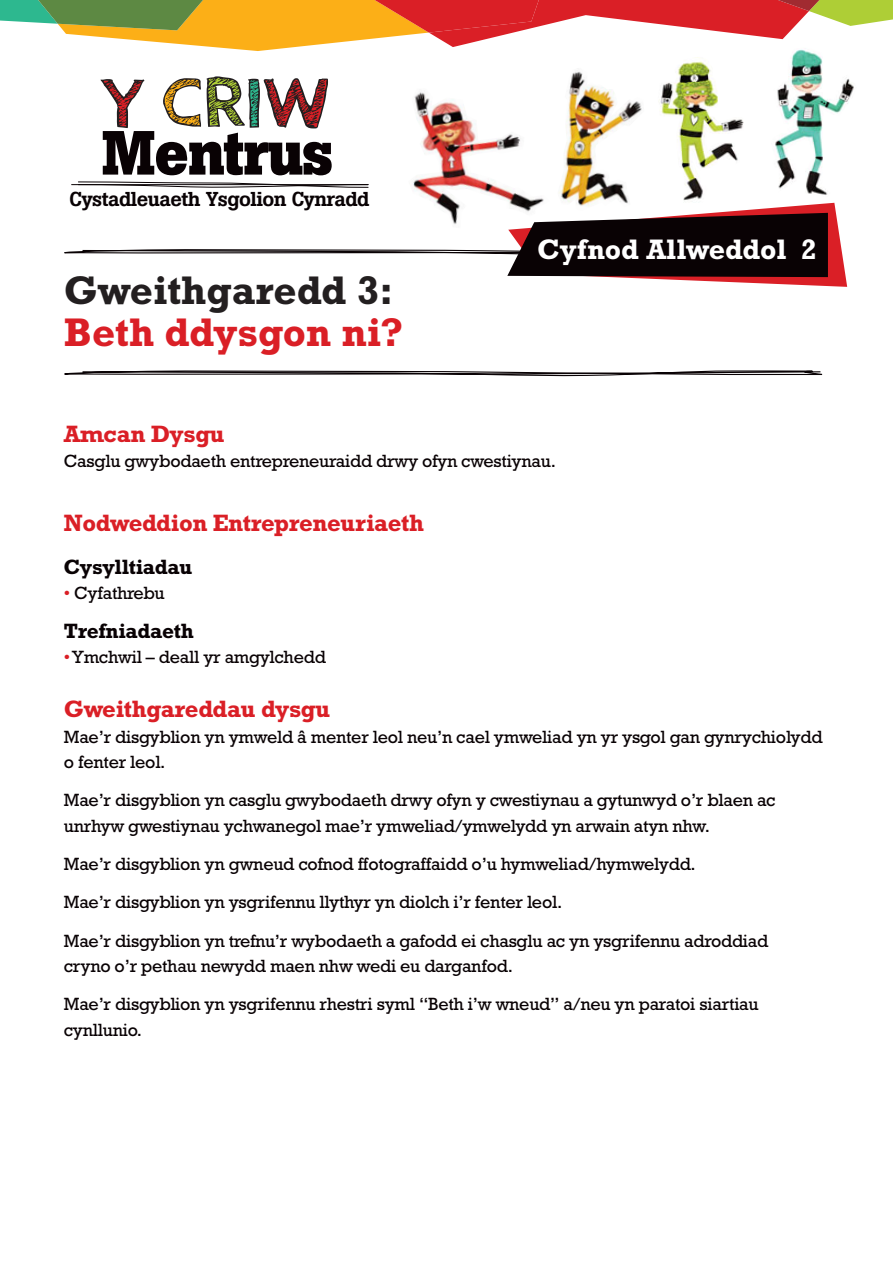
<style>
.page{position:relative;width:893px;height:1263px;background:#fff}
.page>*{position:absolute;margin:0;border:0;box-sizing:border-box;transform-origin:0 0}
.t1{font:700 61.65px "Boton";letter-spacing:-.02em;color:#090204}
.t2{font:700 40.5px "Rockwell";color:#231f20}
.t3{font:700 40.5px "Rockwell";color:#da1f26}
.t4{font:700 28.65px "Rockwell";color:#fff}
.t5{font:700 24px "Rockwell";letter-spacing:-.015em;color:#da1f26}
.t6{font:700 21px "Rockwell";letter-spacing:-.015em;color:#090204}
.t7{font:500 19.95px "Boton";letter-spacing:-.03em;color:#090204;scale:1.06 1}
.t8{font:18px/38.2px "Rockwell";letter-spacing:-.015em;color:#090204}
.s1{color:#da1f26}
</style>
<div class="page">
<svg style="left:71px;top:181px;width:298px;height:7px"></svg>
<svg style="left:101px;top:79px;width:43px;height:49px"></svg>
<svg style="left:163px;top:76px;width:165px;height:52px"></svg>
<svg style="left:0;top:0;width:893px;height:51px"></svg>
<svg style="left:64px;top:370px;width:759px;height:6px"></svg>
<img style="left:413px;top:92px;width:131px;height:111px">
<img style="left:771px;top:47px;width:86px;height:148px">
<img style="left:659px;top:57px;width:85px;height:144px">
<img style="left:559px;top:71px;width:83px;height:132px">
<svg style="left:64px;top:203px;width:783px;height:84px"></svg>
<h1 class="t1" style="left:102px;top:131px;width:233px">Mentrus</h1>
<p class="t7" style="left:70px;top:192px;width:284px">Cystadleuaeth Ysgolion Cynradd</p>
<h2 class="t2" style="left:64px;top:276px;width:331px">Gweithgaredd 3:</h2>
<h2 class="t3" style="left:64px;top:318px;width:341px">Beth ddysgon ni?</h2>
<h3 class="t4" style="left:538px;top:239px;width:281px">Cyfnod Allweddol 2</h3>
<h3 class="t5" style="left:64px;top:425px;width:163px">Amcan Dysgu</h3>
<p class="t8" style="left:64px;top:444px;width:494px">Casglu gwybodaeth entrepreneuraidd drwy ofyn cwestiynau.</p>
<h3 class="t5" style="left:64px;top:515px;width:362px">Nodweddion Entrepreneuriaeth</h3>
<p class="t6" style="left:64px;top:560px;width:130px">Cysylltiadau</p>
<p class="t8" style="left:64px;top:576px;width:102px"><span class="s1">•</span> Cyfathrebu</p>
<p class="t6" style="left:64px;top:623px;width:132px">Trefniadaeth</p>
<p class="t8" style="left:64px;top:640px;width:264px"><span class="s1">•</span> Ymchwil – deall yr amgylchedd</p>
<h3 class="t5" style="left:64px;top:701px;width:268px">Gweithgareddau dysgu</h3>
<p class="t8" style="left:64px;top:726px;width:760px;line-height:25.5px">Mae’r disgyblion yn ymweld â menter leol neu’n cael ymweliad yn yr ysgol gan gynrychiolydd o fenter leol.</p>
<p class="t8" style="left:64px;top:789px;width:713px;line-height:25.5px">Mae’r disgyblion yn casglu gwybodaeth drwy ofyn y cwestiynau a gytunwyd o’r blaen ac unrhyw gwestiynau ychwanegol mae’r ymweliad/ymwelydd yn arwain atyn nhw.</p>
<p class="t8" style="left:64px;top:847px;width:706px">Mae’r disgyblion yn gwneud cofnod ffotograffaidd o’u hymweliad/hymwelydd.<br>Mae’r disgyblion yn ysgrifennu llythyr yn diolch i’r fenter leol.<br>Mae’r disgyblion yn trefnu’r wybodaeth a gafodd ei chasglu ac yn ysgrifennu adroddiad</p>
<p class="t8" style="left:64px;top:949px;width:696px">cryno o’r pethau newydd maen nhw wedi eu darganfod.<br>Mae’r disgyblion yn ysgrifennu rhestri syml “Beth i’w wneud” a/neu yn paratoi siartiau</p>
<p class="t8" style="left:64px;top:1012px;width:80px">cynllunio.</p>
</div>
